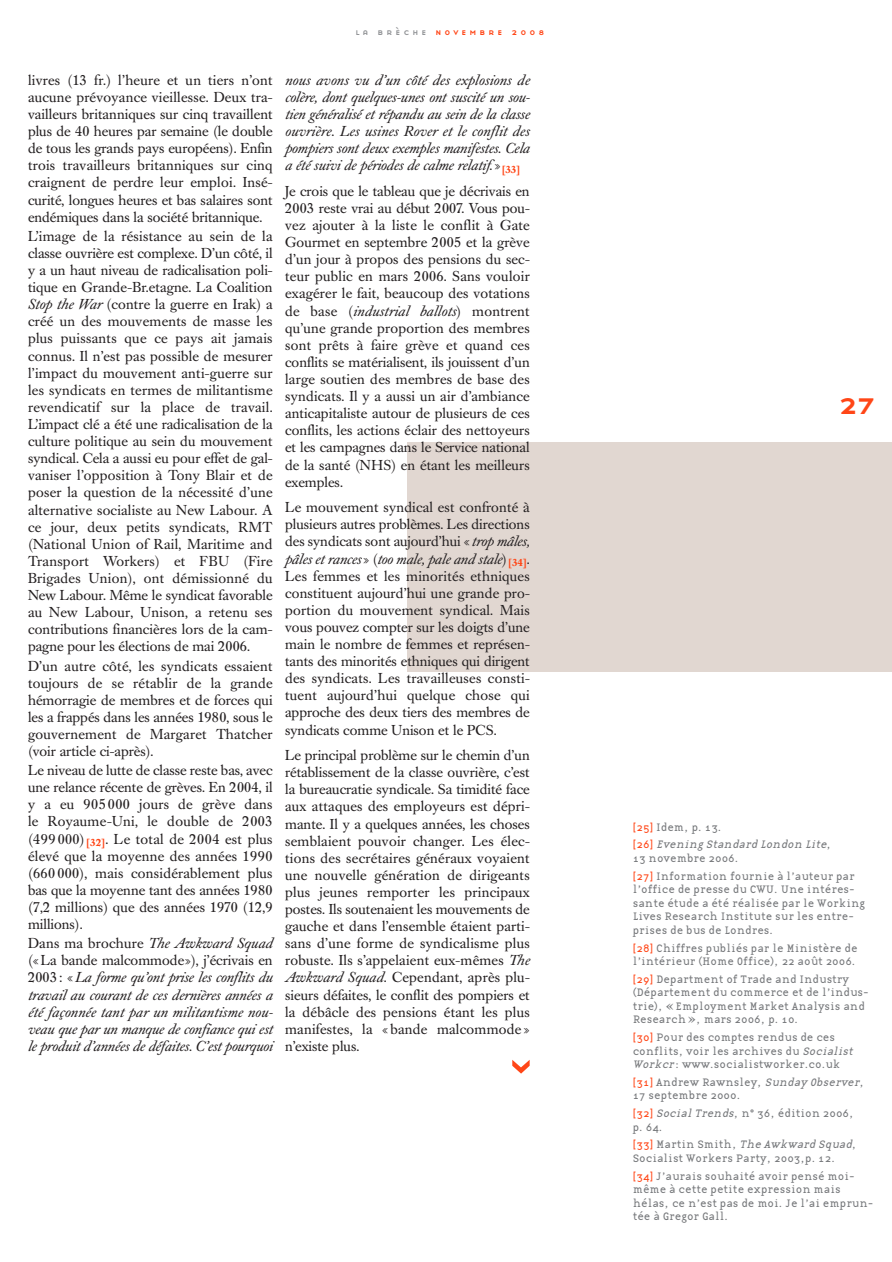
<style>
.page{position:relative;width:892px;height:1262px;background:#fff}
.page>*{position:absolute;margin:0;border:0;box-sizing:border-box;transform-origin:0 0}
.t1{font:30px "Base Nine Small Caps";color:#ff4617}
.t2{font:14.25px/17.1px "Caslon Book BE";color:#231f20;text-align:justify}
.t3{font:italic 14.25px/17.1px "Caslon Book BE";color:#231f20;text-align:justify}
.t4{font:11.25px/13.5px "Base Twelve Serif";color:#76787b}
.t5{font:italic 11.25px/17.7px "Base Twelve Serif";color:#76787b}
.t6{font:9px "Base Nine Small Caps";letter-spacing:.335em;color:#ff4617}
.s1{color:#939598}
.s2{font-style:italic}
.s3{font-style:normal}
.s4{font-style:normal;color:#ff4617}
.s5{color:#ff4617}
</style>
<div class="page">
<svg style="left:407px;top:442px;width:485px;height:632px"></svg>
<p class="t6" style="left:355px;top:26px;width:190px"><span class="s1">la brèche</span> novembre 2008</p>
<p class="t2" style="left:28px;top:73px;width:246px">livres (13 fr.) l’heure et un tiers n’ont aucune prévoyance vieillesse. Deux tra&shy;vailleurs britanniques sur cinq travaillent plus de 40 heures par semaine (le double de tous les grands pays européens). Enfin trois travailleurs britanniques sur cinq craignent de perdre leur emploi. Insé - curité, longues heures et bas salaires sont endémiques dans la société britannique.</p>
<p class="t2" style="left:28px;top:229px;width:246px">L’image de la résistance au sein de la classe ouvrière est complexe. D’un côté, il y a un haut niveau de radicalisation poli&shy;tique en Grande-Br.etagne. La Coalition <span class="s2">Stop the War</span> (contre la guerre en Irak) a créé un des mouvements de masse les plus puissants que ce pays ait jamais connus. Il n’est pas possible de mesurer l’impact du mouvement anti-guerre sur les syndicats en termes de militantisme revendicatif sur la place de travail.<br>L’impact clé a été une radicalisation de la culture politique au sein du mouvement syndical. Cela a aussi eu pour effet de gal&shy;vaniser l’opposition à Tony Blair et de poser la question de la nécessité d’une alternative socialiste au New Labour. A ce jour, deux petits syndicats, RMT (National Union of Rail, Maritime and Transport Workers) et FBU (Fire Brigades Union), ont démissionné du New Labour. Même le syndicat favorable au New Labour, Unison, a retenu ses contributions financières lors de la cam&shy;pagne pour les élections de mai 2006.</p>
<p class="t2" style="left:28px;top:658px;width:246px">D’un autre côté, les syndicats essaient toujours de se rétablir de la grande hémorragie de membres et de forces qui les a frappés dans les années 1980, sous le gouvernement de Margaret Thatcher (voir article ci-après).</p>
<p class="t2" style="left:28px;top:763px;width:246px">Le niveau de lutte de classe reste bas, avec une relance récente de grèves. En 2004, il y a eu 905 000 jours de grève dans le Royaume-Uni, le double de 2003 (499 000)<sub>[32]</sub>. Le total de 2004 est plus élevé que la moyenne des années 1990 (660 000), mais considérablement plus bas que la moyenne tant des années 1980 (7,2 millions) que des années 1970 (12,9 millions).</p>
<p class="t3" style="left:28px;top:936px;width:246px"><span class="s3">Dans ma brochure</span> The Awkward Squad <span class="s3">(«La bande malcommode»), j’écrivais en 2003: «</span>La forme qu’ont prise les conflits du travail au courant de ces dernières années a été façonnée tant par un militantisme nou&shy;veau que par un manque de confiance qui est le produit d’années de défaites. C’est pourquoi</p>
<p class="t3" style="left:285px;top:73px;width:246px">nous avons vu d’un côté des explosions de colère, dont quelques-unes ont suscité un sou&shy;tien généralisé et répandu au sein de la classe ouvrière. Les usines Rover et le conflit des pompiers sont deux exemples manifestes. Cela a été suivi de périodes de calme relatif. <span class="s3">»</span><sub>[33]</sub></p>
<p class="t2" style="left:285px;top:184px;width:246px">Je crois que le tableau que je décrivais en 2003 reste vrai au début 2007. Vous pou&shy;vez ajouter à la liste le conflit à Gate Gourmet en septembre 2005 et la grève d’un jour à propos des pensions du sec&shy;teur public en mars 2006. Sans vouloir exagérer le fait, beaucoup des votations de base (<span class="s2">industrial ballots</span>) montrent qu’une grande proportion des membres sont prêts à faire grève et quand ces conflits se matérialisent, ils jouissent d’un large soutien des membres de base des syndicats. Il y a aussi un air d’ambiance anticapitaliste autour de plusieurs de ces conflits, les actions éclair des nettoyeurs et les campagnes dans le Service national de la santé (NHS) en étant les meilleurs exemples.</p>
<p class="t2" style="left:285px;top:500px;width:246px">Le mouvement syndical est confronté à plusieurs autres problèmes. Les directions des syndicats sont aujourd’hui « <span class="s2">trop mâles, pâles et rances</span> » (<span class="s2">too male, pale and stale</span>)<sub>[34]</sub>.<br>Les femmes et les minorités ethniques constituent aujourd’hui une grande pro&shy;portion du mouvement syndical. Mais vous pouvez compter sur les doigts d’une main le nombre de femmes et représen&shy;tants des minorités ethniques qui dirigent des syndicats. Les travailleuses consti&shy;tuent aujourd’hui quelque chose qui approche des deux tiers des membres de syndicats comme Unison et le PCS.</p>
<p class="t2" style="left:285px;top:748px;width:246px">Le principal problème sur le chemin d’un rétablissement de la classe ouvrière, c’est la bureaucratie syndicale. Sa timidité face aux attaques des employeurs est dépri&shy;mante. Il y a quelques années, les choses semblaient pouvoir changer. Les élec&shy;tions des secrétaires généraux voyaient une nouvelle génération de dirigeants plus jeunes remporter les principaux postes. Ils soutenaient les mouvements de gauche et dans l’ensemble étaient parti&shy;sans d’une forme de syndicalisme plus robuste. Ils s’appelaient eux-mêmes <span class="s2">The Awkward Squad</span>. Cependant, après plu&shy;sieurs défaites, le conflit des pompiers et la débâcle des pensions étant les plus manifestes, la « bande malcommode » n’existe plus.</p>
<h1 class="t1" style="left:838px;top:386px;width:40px">27</h1>
<p class="t5" style="left:632px;top:818px;width:200px"><span class="s4">[25]</span> <span class="s3">Idem, p. 13.<br></span><span class="s4">[26]</span> Evening Standard London Lite<span class="s3">,</span></p>
<p class="t4" style="left:632px;top:849px;width:224px;line-height:17.7px">13 novembre 2006.<br><span class="s5">[27]</span> Information fournie à l’auteur par</p>
<p class="t4" style="left:632px;top:882px;width:234px">l’office de presse du CWU. Une intéres&shy;sante étude a été réalisée par le Working Lives Research Institute sur les entre&shy;prises de bus de Londres.</p>
<p class="t4" style="left:632px;top:941px;width:226px"><span class="s5">[28]</span> Chiffres publiés par le Ministère de l’intérieur (Home Office), 22 août 2006.</p>
<p class="t4" style="left:632px;top:972px;width:238px"><span class="s5">[29]</span> Department of Trade and Industry (Département du commerce et de l’indus&shy;trie), « Employment Market Analysis and Research », mars 2006, p. 10.</p>
<p class="t4" style="left:632px;top:1030px;width:223px"><span class="s5">[30]</span> Pour des comptes rendus de ces conflits, voir les archives du <span class="s2">Socialist<br>Workcr</span>: www.socialistworker.co.uk</p>
<p class="t4" style="left:632px;top:1075px;width:233px"><span class="s5">[31]</span> Andrew Rawnsley, <span class="s2">Sunday Observer</span>,<br>17 septembre 2000.</p>
<p class="t4" style="left:632px;top:1106px;width:222px"><span class="s5">[32]</span> <span class="s2">Social Trends</span>, n° 36, édition 2006, p. 64.</p>
<p class="t4" style="left:632px;top:1137px;width:225px"><span class="s5">[33]</span> Martin Smith, <span class="s2">The Awkward Squad</span>,<br>Socialist Workers Party, 2003,p. 12.</p>
<p class="t4" style="left:632px;top:1169px;width:242px"><span class="s5">[34]</span> J’aurais souhaité avoir pensé moi&shy;même à cette petite expression mais hélas, ce n’est pas de moi. Je l’ai emprun&shy;tée à Gregor Gall.</p>
</div>
